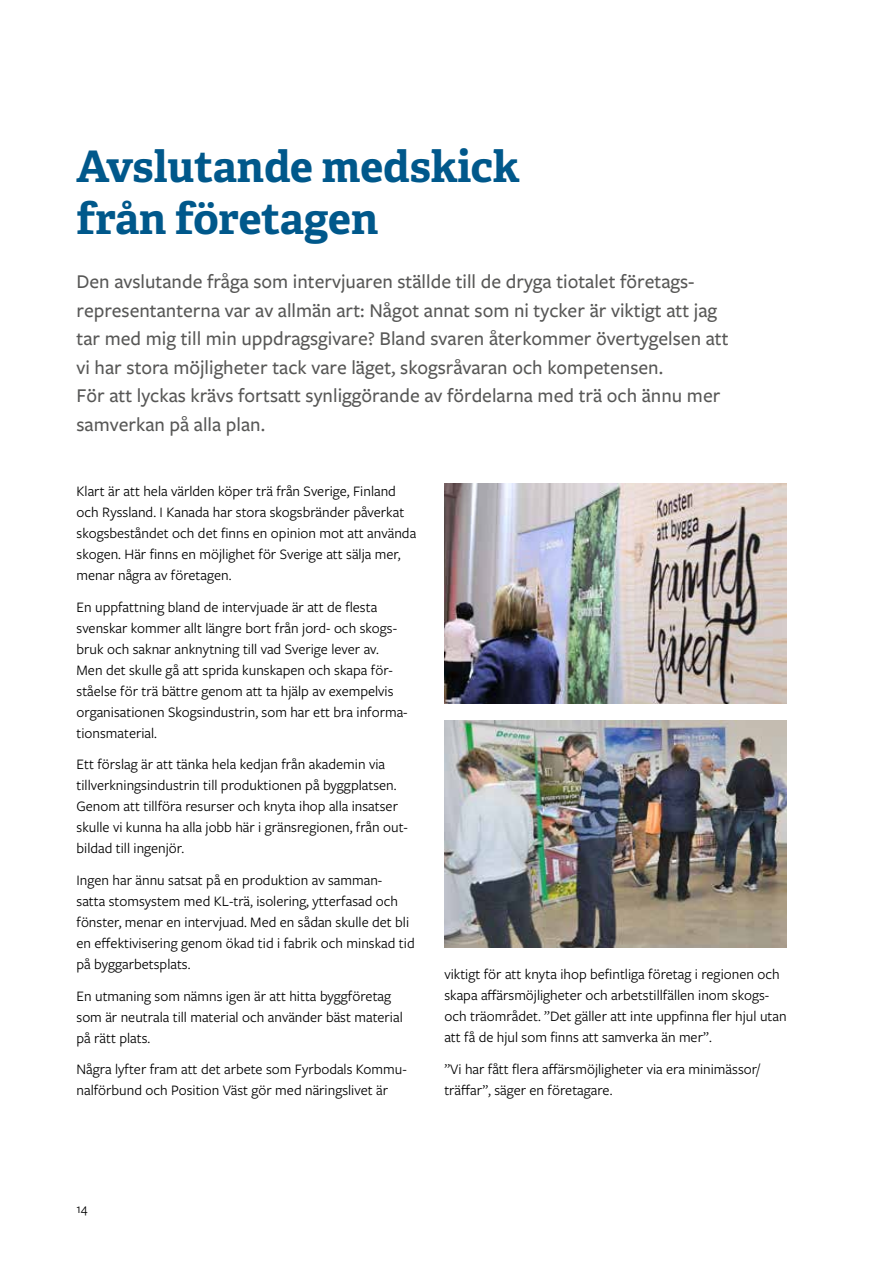
<style>
.page{position:relative;width:893px;height:1263px;background:#fff}
.page>*{position:absolute;margin:0;border:0;box-sizing:border-box;transform-origin:0 0}
.t1{font:700 43.5px/52.2px "Adelle PE";letter-spacing:-.005em;color:#00588b}
.t2{font:500 20.25px/28.5px "Freight Sans Pro";color:#575756}
.t3{font:15px/21px "Freight Sans Pro";color:#000}
.t4{font:13.5px "Freight Sans Pro";color:#000}
</style>
<div class="page">
<img style="left:444px;top:483px;width:343px;height:220px">
<img style="left:444px;top:721px;width:343px;height:226px">
<h1 class="t1" style="left:77px;top:139px;width:445px">Avslutande medskick från företagen</h1>
<p class="t2" style="left:77px;top:267px;width:654px">Den avslutande fråga som intervjuaren ställde till de dryga tiotalet företags&shy;representanterna var av allmän art: Något annat som ni tycker är viktigt att jag tar med mig till min uppdragsgivare? Bland svaren återkommer övertygelsen att vi har stora möjligheter tack vare läget, skogsråvaran och kompetensen.<br>För att lyckas krävs fortsatt synliggörande av fördelarna med trä och ännu mer samverkan på alla plan.</p>
<p class="t3" style="left:77px;top:480px;width:341px">Klart är att hela världen köper trä från Sverige, Finland och Ryssland. I Kanada har stora skogsbränder påverkat skogsbeståndet och det finns en opinion mot att använda skogen. Här finns en möjlighet för Sverige att sälja mer, menar några av företagen.</p>
<p class="t3" style="left:77px;top:596px;width:333px">En uppfattning bland de intervjuade är att de flesta svenskar kommer allt längre bort från jord- och skogs&shy;bruk och saknar anknytning till vad Sverige lever av.<br>Men det skulle gå att sprida kunskapen och skapa för&shy;ståelse för trä bättre genom att ta hjälp av exempelvis organisationen Skogsindustrin, som har ett bra informa&shy;tionsmaterial.</p>
<p class="t3" style="left:77px;top:753px;width:333px">Ett förslag är att tänka hela kedjan från akademin via tillverkningsindustrin till produktionen på byggplatsen.<br>Genom att tillföra resurser och knyta ihop alla insatser skulle vi kunna ha alla jobb här i gränsregionen, från out&shy;bildad till ingenjör.</p>
<p class="t3" style="left:77px;top:869px;width:340px">Ingen har ännu satsat på en produktion av samman&shy;satta stomsystem med KL-trä, isolering, ytterfasad och fönster, menar en intervjuad. Med en sådan skulle det bli en effektivisering genom ökad tid i fabrik och minskad tid på byggarbetsplats.</p>
<p class="t3" style="left:77px;top:984px;width:328px">En utmaning som nämns igen är att hitta byggföretag som är neutrala till material och använder bäst material på rätt plats.</p>
<p class="t3" style="left:77px;top:1058px;width:332px">Några lyfter fram att det arbete som Fyrbodals Kommu&shy;nalförbund och Position Väst gör med näringslivet är</p>
<p class="t3" style="left:444px;top:963px;width:344px">viktigt för att knyta ihop befintliga företag i regionen och skapa affärsmöjligheter och arbetstillfällen inom skogs&shy;och träområdet. ”Det gäller att inte uppfinna fler hjul utan att få de hjul som finns att samverka än mer”.</p>
<p class="t3" style="left:444px;top:1058px;width:317px">”Vi har fått flera affärsmöjligheter via era minimässor/ träffar”, säger en företagare.</p>
<p class="t4" style="left:77px;top:1199px;width:13px">14</p>
</div>
